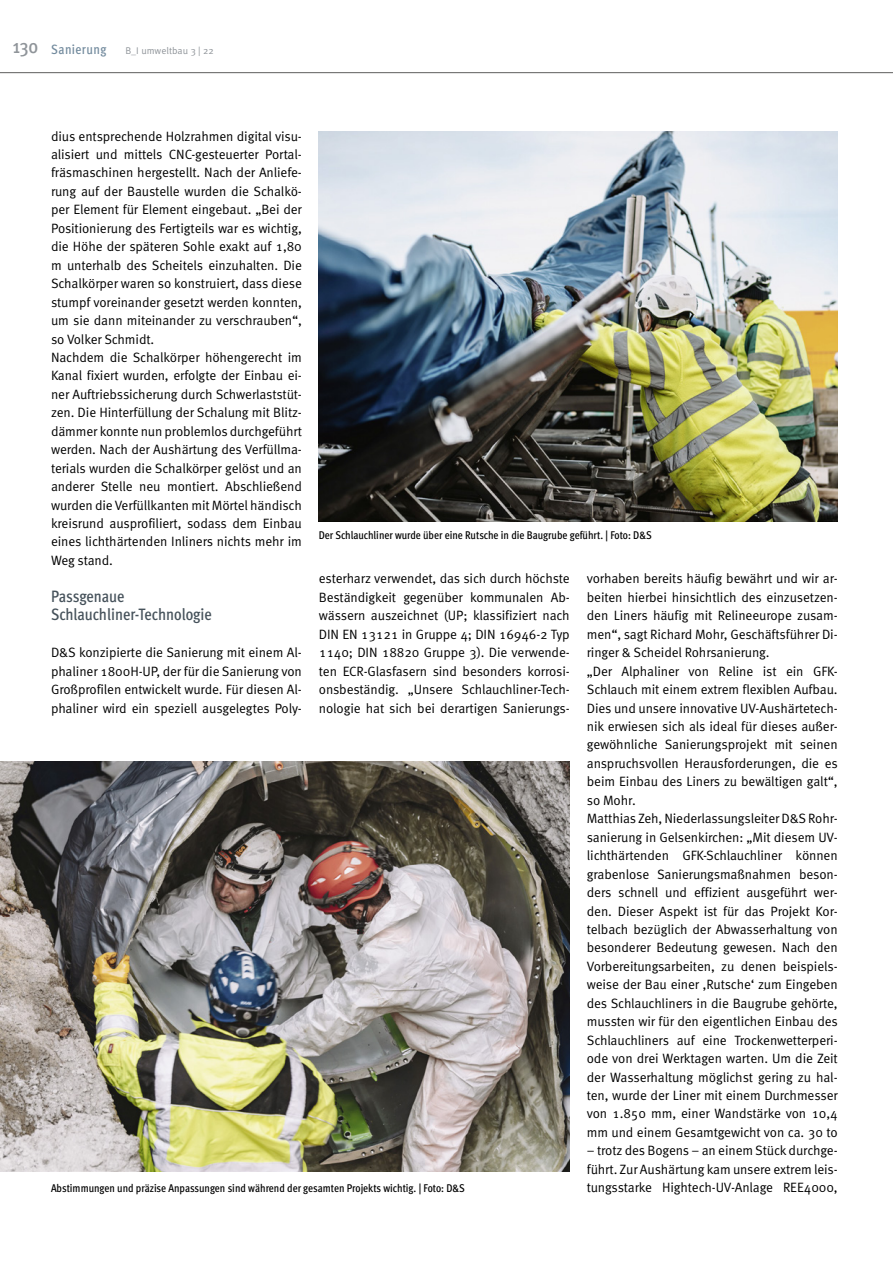
<style>
.page{position:relative;width:893px;height:1263px;background:#fff}
.page>*{position:absolute;margin:0;border:0;box-sizing:border-box;transform-origin:0 0}
.t1{font:500 condensed 16.5px/18.5px "Meta OT";letter-spacing:-.005em;color:#46525b}
.t2{font:13.5px/18.5px "Meta OT";letter-spacing:-.01em;color:#000;text-align:justify}
.t3{font:500 condensed 13.5px "Meta OT";letter-spacing:.025em;color:#738b9e}
.t4{font:500 condensed 11.25px "Meta OT";letter-spacing:-.005em;color:#000}
.t5{font:9.75px "Meta OT";color:#8f9499}
.s1{font-size:19.5px;color:#8f9499}
</style>
<div class="page">
<hr style="left:0;top:72px;width:893px;height:1px;background:#5e5e5d">
<img style="left:319px;top:132px;width:519px;height:390px">
<img style="left:0;top:761px;width:570px;height:410px">
<p class="t3" style="left:13px;top:41px;width:95px"><span class="s1">130</span> Sanierung</p>
<p class="t5" style="left:125px;top:45px;width:90px">B_I umweltbau 3 | 22</p>
<p class="t2" style="left:51px;top:127px;width:253px;text-align:left">dius entsprechende Holzrahmen digital visu&shy;alisiert und mittels CNC-gesteuerter Portal&shy;fräsmaschinen hergestellt. Nach der Anliefe&shy;rung auf der Baustelle wurden die Schalkö&shy;per Element für Element eingebaut. „Bei der Positionierung des Fertigteils war es wichtig, die Höhe der späteren Sohle exakt auf 1,80 m unterhalb des Scheitels einzuhalten. Die Schalkörper waren so konstruiert, dass diese stumpf voreinander gesetzt werden konnten, um sie dann miteinander zu verschrauben“, so Volker Schmidt.<br>Nachdem die Schalkörper höhengerecht im Kanal fixiert wurden, erfolgte der Einbau ei&shy;ner Auftriebssicherung durch Schwerlaststüt&shy;zen. Die Hinterfüllung der Schalung mit Blitz&shy;dämmer konnte nun problemlos durchgeführt werden. Nach der Aushärtung des Verfüllma&shy;terials wurden die Schalkörper gelöst und an anderer Stelle neu montiert. Abschließend wurden die Verfüllkanten mit Mörtel händisch kreisrund ausprofiliert, sodass dem Einbau eines lichthärtenden Inliners nichts mehr im Weg stand.</p>
<p class="t1" style="left:51px;top:586px;width:162px">Passgenaue<br>Schlauchliner-Technologie</p>
<p class="t2" style="left:51px;top:643px;width:252px">D&amp;S konzipierte die Sanierung mit einem Al&shy;phaliner 1800H-UP, der für die Sanierung von Großprofilen entwickelt wurde. Für diesen Al&shy;phaliner wird ein speziell ausgelegtes Poly-</p>
<p class="t4" style="left:319px;top:527px;width:334px">Der Schlauchliner wurde über eine Rutsche in die Baugrube geführt. | Foto: D&amp;S</p>
<p class="t2" style="left:319px;top:570px;width:252px">esterharz verwendet, das sich durch höchste Beständigkeit gegenüber kommunalen Ab&shy;wässern auszeichnet (UP; klassifiziert nach DIN EN 13121 in Gruppe 4; DIN 16946-2 Typ 1140; DIN 18820 Gruppe 3). Die verwende&shy;ten ECR-Glasfasern sind besonders korrosi&shy;onsbeständig. „Unsere Schlauchliner-Tech&shy;nologie hat sich bei derartigen Sanierungs-</p>
<p class="t2" style="left:587px;top:570px;width:253px;text-align:left">vorhaben bereits häufig bewährt und wir ar&shy;beiten hierbei hinsichtlich des einzusetzen&shy;den Liners häufig mit Relineeurope zusam&shy;men“, sagt Richard Mohr, Geschäftsführer Di&shy;ringer &amp; Scheidel Rohrsanierung.<br>„Der Alphaliner von Reline ist ein GFK-Schlauch mit einem extrem flexiblen Aufbau.<br>Dies und unsere innovative UV-Aushärtetech&shy;nik erwiesen sich als ideal für dieses außer&shy;gewöhnliche Sanierungsprojekt mit seinen anspruchsvollen Herausforderungen, die es beim Einbau des Liners zu bewältigen galt“, so Mohr.<br>Matthias Zeh, Niederlassungsleiter D&amp;S Rohr&shy;sanierung in Gelsenkirchen: „Mit diesem UV&shy;lichthärtenden GFK-Schlauchliner können grabenlose Sanierungsmaßnahmen beson&shy;ders schnell und effizient ausgeführt wer&shy;den. Dieser Aspekt ist für das Projekt Kor&shy;telbach bezüglich der Abwasserhaltung von besonderer Bedeutung gewesen. Nach den Vorbereitungsarbeiten, zu denen beispiels&shy;weise der Bau einer ‚Rutsche‘ zum Eingeben des Schlauchliners in die Baugrube gehörte, mussten wir für den eigentlichen Einbau des Schlauchliners auf eine Trockenwetterperi&shy;ode von drei Werktagen warten. Um die Zeit der Wasserhaltung möglichst gering zu hal&shy;ten, wurde der Liner mit einem Durchmesser von 1.850 mm, einer Wandstärke von 10,4 mm und einem Gesamtgewicht von ca. 30 to</p>
<p class="t2" style="left:587px;top:1142px;width:252px">– trotz des Bogens – an einem Stück durchge&shy;führt. Zur Aushärtung kam unsere extrem leis&shy;tungsstarke Hightech-UV-Anlage REE4000,</p>
<p class="t4" style="left:51px;top:1181px;width:415px">Abstimmungen und präzise Anpassungen sind während der gesamten Projekts wichtig. | Foto: D&amp;S</p>
</div>
